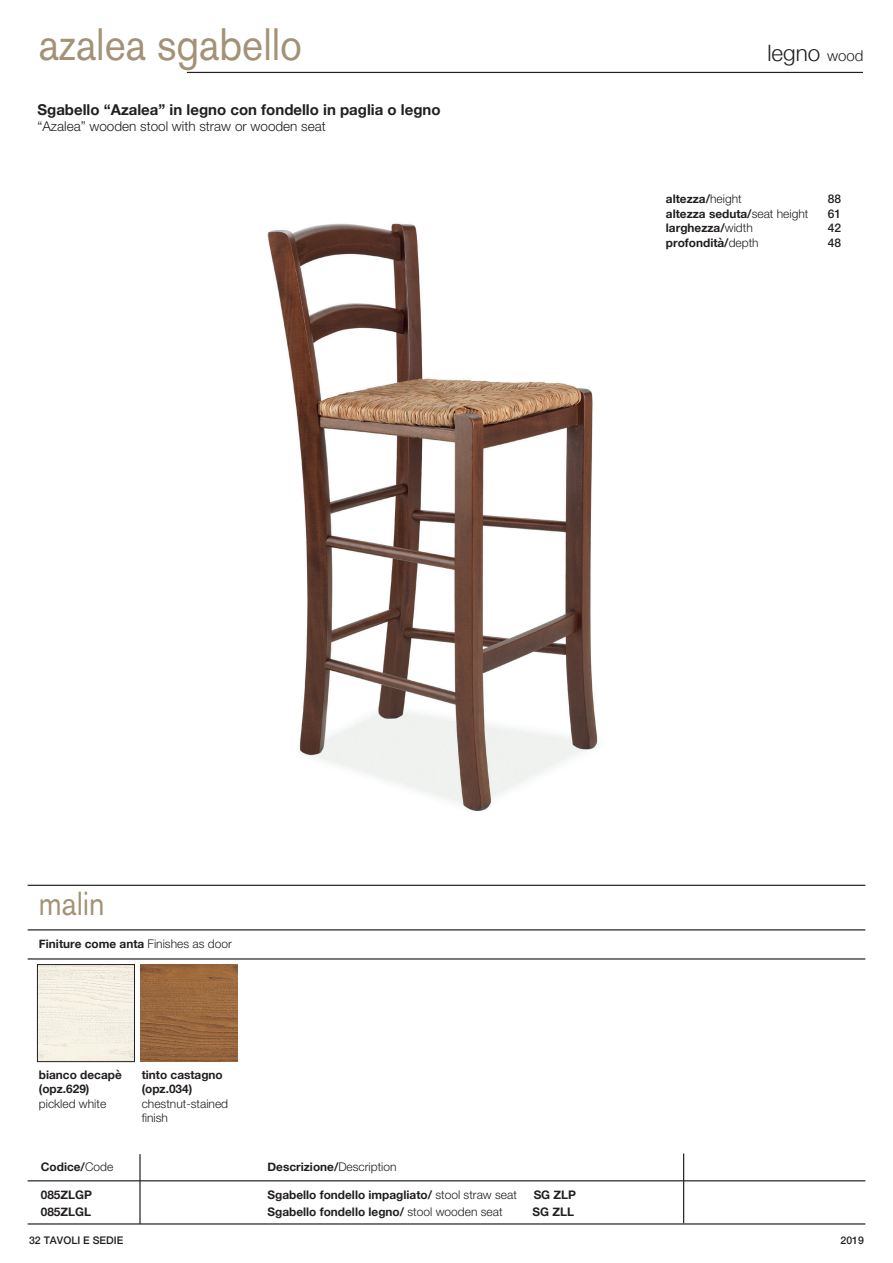
<style>
.page{position:relative;width:893px;height:1263px;background:#fff}
.page>*{position:absolute;margin:0;border:0;box-sizing:border-box;transform-origin:0 0}
.t1{font:45px "Akzidenz Grotesk BQ";color:#a39276;scale:.9 1}
.t2{font:33px "Akzidenz Grotesk BQ";color:#a39276;scale:.9 1}
.Normale{font:300 22.5px "Helvetica Neue";color:#231f20}
.Normale-2{font:700 15px "Helvetica Neue";color:#231f20}
.Normale-3{font:300 13.5px "Helvetica Neue LT Pro";color:#231f20}
.Normale-4{font:300 12px/14.4px "Helvetica Neue LT Pro";color:#231f20}
.Normale-5{font:500 12px "Helvetica Neue LT Pro";color:#231f20}
.Normale-6{font:700 11.85px/14.1px "Helvetica Neue";color:#231f20}
.Normale-7{font:500 10.5px "Helvetica Neue";color:#231f20}
.s1{font-size:15px}
.s2{font-family:"Helvetica Neue LT Pro";font-weight:300;font-size:12px}
</style>
<div class="page">
<img style="left:267px;top:223px;width:331px;height:588px">
<hr style="left:187px;top:72px;width:676px;height:1px;background:#231f20">
<hr style="left:28px;top:1223px;width:837px;height:1px;background:#231f20">
<img style="left:141px;top:964px;width:97px;height:97px">
<img style="left:39px;top:966px;width:94px;height:94px">
<div style="left:37px;top:964px;width:98px;height:98px;border:1px solid #231f20"></div>
<hr style="left:28px;top:929px;width:837px;height:1px;background:#231f20">
<hr style="left:28px;top:958px;width:837px;height:1px;background:#231f20">
<hr style="left:28px;top:885px;width:837px;height:1px;background:#231f20">
<hr style="left:28px;top:1180px;width:837px;height:1px;background:#231f20">
<hr style="left:683px;top:1153px;width:1px;height:70px;background:#231f20">
<hr style="left:139px;top:1154px;width:2px;height:70px;background:#231f20">
<p class="t1" style="left:39px;top:18px;width:294px">azalea sgabello</p>
<p class="Normale-2" style="left:37px;top:98px;width:405px">Sgabello “Azalea” in legno con fondello in paglia o legno</p>
<p class="Normale-3" style="left:37px;top:118px;width:290px">“Azalea” wooden stool with straw or wooden seat</p>
<p class="Normale" style="left:767px;top:35px;width:98px">legno <span class="s1">wood</span></p>
<p class="Normale-6" style="left:666px;top:192px;width:77px">altezza/<span class="s2">height</span></p>
<p class="Normale-5" style="left:828px;top:192px;width:15px">88</p>
<p class="Normale-6" style="left:666px;top:207px;width:144px">altezza seduta/<span class="s2">seat height</span></p>
<p class="Normale-5" style="left:828px;top:206px;width:15px">61</p>
<p class="Normale-6" style="left:666px;top:221px;width:88px">larghezza/<span class="s2">width</span></p>
<p class="Normale-5" style="left:828px;top:221px;width:15px">42</p>
<p class="Normale-6" style="left:666px;top:236px;width:94px">profondità/<span class="s2">depth</span></p>
<p class="Normale-5" style="left:828px;top:235px;width:15px">48</p>
<p class="t2" style="left:39px;top:884px;width:74px">malin</p>
<p class="Normale-6" style="left:39px;top:937px;width:194px">Finiture come anta <span class="s2">Finishes as door</span></p>
<p class="Normale-6" style="left:39px;top:1068px;width:84px">bianco decapè</p>
<p class="Normale-6" style="left:39px;top:1082px;width:52px">(opz.629)</p>
<p class="Normale-4" style="left:39px;top:1096px;width:69px">pickled white</p>
<p class="Normale-6" style="left:41px;top:1159px;width:74px">Codice/<span class="s2">Code</span></p>
<p class="Normale-6" style="left:41px;top:1188px;width:53px">085ZLGP</p>
<p class="Normale-6" style="left:41px;top:1205px;width:52px">085ZLGL</p>
<p class="Normale-6" style="left:142px;top:1068px;width:83px">tinto castagno (opz.034)</p>
<p class="Normale-4" style="left:142px;top:1096px;width:88px">chestnut-stained finish</p>
<p class="Normale-6" style="left:268px;top:1159px;width:131px">Descrizione/<span class="s2">Description</span></p>
<p class="Normale-6" style="left:268px;top:1188px;width:251px">Sgabello fondello impagliato/ <span class="s2">stool straw seat</span></p>
<p class="Normale-6" style="left:534px;top:1188px;width:44px">SG ZLP</p>
<p class="Normale-6" style="left:268px;top:1205px;width:237px">Sgabello fondello legno/ <span class="s2">stool wooden seat</span></p>
<p class="Normale-6" style="left:533px;top:1205px;width:43px">SG ZLL</p>
<p class="Normale-7" style="left:29px;top:1232px;width:96px">32 TAVOLI E SEDIE</p>
<p class="Normale-7" style="left:840px;top:1232px;width:25px">2019</p>
</div>
